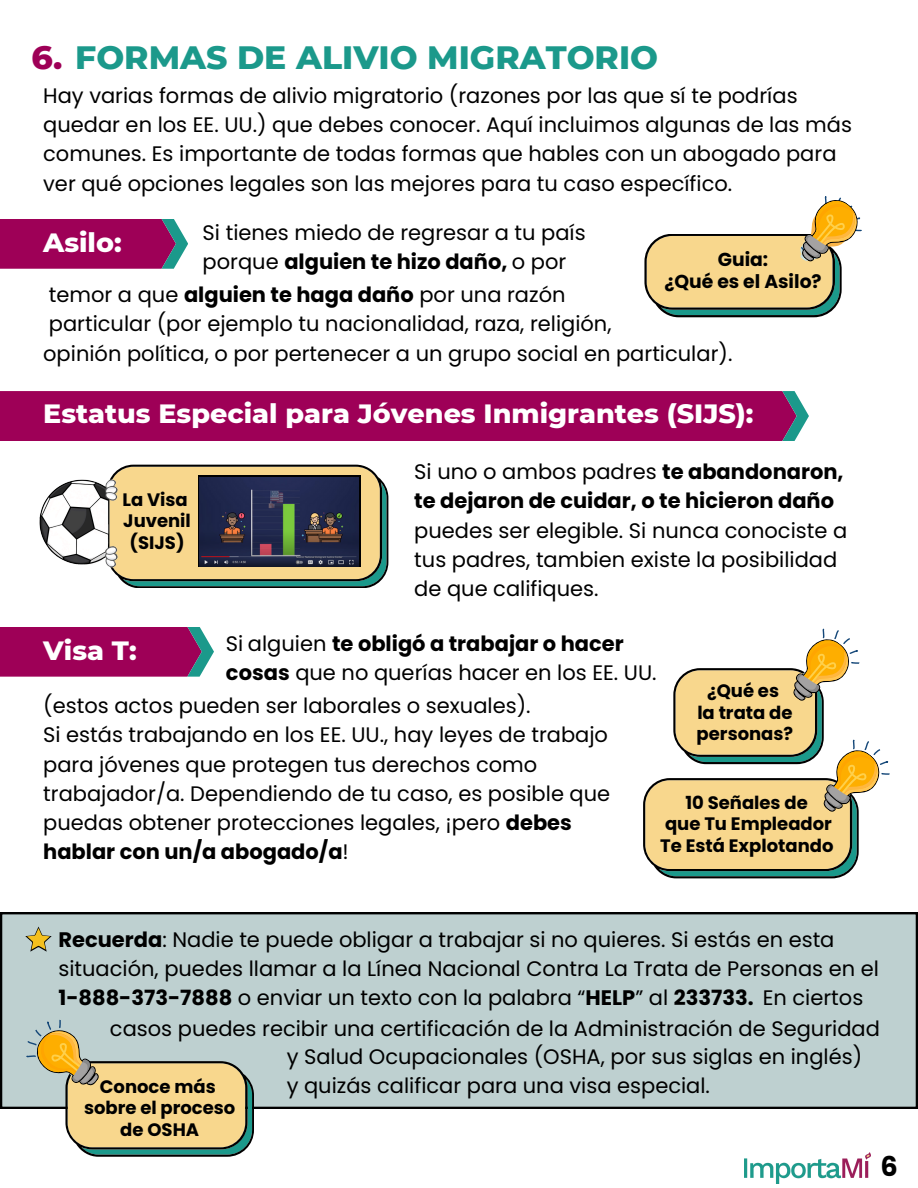
<style>
.page{position:relative;width:918px;height:1188px;background:#fff}
.page>*{position:absolute;margin:0;border:0;box-sizing:border-box;transform-origin:0 0}
.t1{font:800 33px "Montserrat";color:#1b998b}
.t2{font:700 27.3px "Poppins";color:#000}
.t3{font:800 27px "Montserrat";color:#fff}
.t4{font:21px/29.2px "Poppins";color:#000}
.t5{font:700 18.75px "Poppins";color:#000}
.t6{font:700 18px/21.3px "Poppins";color:#000}
.s1{color:#9e0057}
.s2{font-weight:700}
</style>
<div class="page">
<svg style="left:0;top:219px;width:188px;height:50px;background:#991461"></svg>
<div style="left:0;top:391px;width:809px;height:50px;background:#9e0057"></div>
<svg style="left:0;top:627px;width:214px;height:50px;background:#9a1260"></svg>
<div style="left:0;top:912px;width:918px;height:197px;background:#bed0d0"></div>
<svg style="left:25px;top:927px;width:27px;height:24px"></svg>
<svg style="left:116px;top:465px;width:272px;height:123px;background:#aba87a"></svg>
<div style="left:198px;top:475px;width:162px;height:92px;background:linear-gradient(to bottom,#1d254b,#1a203d)"></div>
<img style="left:241px;top:477px;width:117px;height:89px">
<img style="left:39px;top:471px;width:202px;height:117px">
<svg style="left:643px;top:628px;width:247px;height:250px"></svg>
<svg style="left:24px;top:1018px;width:230px;height:139px;background:#cec79f"></svg>
<img style="left:744px;top:1152px;width:126px;height:32px">
<svg style="left:644px;top:196px;width:218px;height:121px"></svg>
<h3 class="t1" style="left:32px;top:37px;width:628px"><span class="s1">6.</span> FORMAS DE ALIVIO MIGRATORIO</h3>
<p class="t4" style="left:43px;top:81px;width:810px">Hay varias formas de alivio migratorio (razones por las que sí te podrías quedar en los EE. UU.) que debes conocer. Aquí incluimos algunas de las más comunes. Es importante de todas formas que hables con un abogado para ver qué opciones legales son las mejores para tu caso específico.</p>
<h2 class="t4" style="left:203px;top:218px;width:385px">Si tienes miedo de regresar a tu país porque <span class="s2">alguien te hizo daño,</span> o por</h2>
<h4 class="t3" style="left:43px;top:226px;width:80px">Asilo:</h4>
<p class="t5" style="left:718px;top:246px;width:52px">Guia:</p>
<p class="t5" style="left:664px;top:269px;width:159px">¿Qué es el Asilo?</p>
<p class="t4" style="left:43px;top:280px;width:691px">temor a que <span class="s2">alguien te haga daño</span> por una razón<br>particular (por ejemplo tu nacionalidad, raza, religión,<br>opinión política, o por pertenecer a un grupo social en particular).</p>
<h1 class="t3" style="left:43px;top:397px;width:712px">Estatus Especial para Jóvenes Inmigrantes (SIJS):</h1>
<p class="t6" style="left:123px;top:489px;width:67px">La Visa</p>
<p class="t6" style="left:123px;top:510px;width:69px;text-align:center">Juvenil (SIJS)</p>
<p class="t4" style="left:414px;top:457px;width:434px">Si uno o ambos padres <span class="s2">te abandonaron, te dejaron de cuidar, o te hicieron daño </span>puedes ser elegible. Si nunca conociste a tus padres, tambien existe la posibilidad de que califiques.</p>
<p class="t4" style="left:226px;top:629px;width:432px">Si alguien <span class="s2">te obligó a trabajar o hacer cosas</span> que no querías hacer en los EE. UU.</p>
<p class="t3" style="left:43px;top:634px;width:95px">Visa T:</p>
<h3 class="t6" style="left:707px;top:680px;width:74px">¿Qué es</h3>
<p class="t6" style="left:697px;top:702px;width:98px">la trata de personas?</p>
<h4 class="t4" style="left:43px;top:691px;width:569px">(estos actos pueden ser laborales o sexuales).<br>Si estás trabajando en los EE. UU., hay leyes de trabajo para jóvenes que protegen tus derechos como trabajador/a. Dependiendo de tu caso, es posible que puedas obtener protecciones legales, ¡pero <span class="s2">debes hablar con un/a abogado/a</span>!</h4>
<h3 class="t6" style="left:685px;top:792px;width:124px">10 Señales de</h3>
<p class="t6" style="left:660px;top:813px;width:175px">que Tu Empleador<br>Te Está Explotando</p>
<h4 class="t4" style="left:58px;top:925px;width:822px"><span class="s2">Recuerda</span>: Nadie te puede obligar a trabajar si no quieres. Si estás en esta situación, puedes llamar a la Línea Nacional Contra La Trata de Personas en el<br><span class="s2">1-888-373-7888</span> o enviar un texto con la palabra “<span class="s2">HELP</span>” al <span class="s2">233733.</span> En ciertos</h4>
<p class="t4" style="left:110px;top:1014px;width:771px">casos puedes recibir una certificación de la Administración de Seguridad</p>
<h4 class="t4" style="left:287px;top:1042px;width:577px">y Salud Ocupacionales (OSHA, por sus siglas en inglés) y quizás calificar para una visa especial.</h4>
<h4 class="t6" style="left:100px;top:1076px;width:117px">Conoce más</h4>
<p class="t6" style="left:84px;top:1097px;width:153px;text-align:center">sobre el proceso de OSHA</p>
<p class="t2" style="left:881px;top:1148px;width:19px">6</p>
</div>
